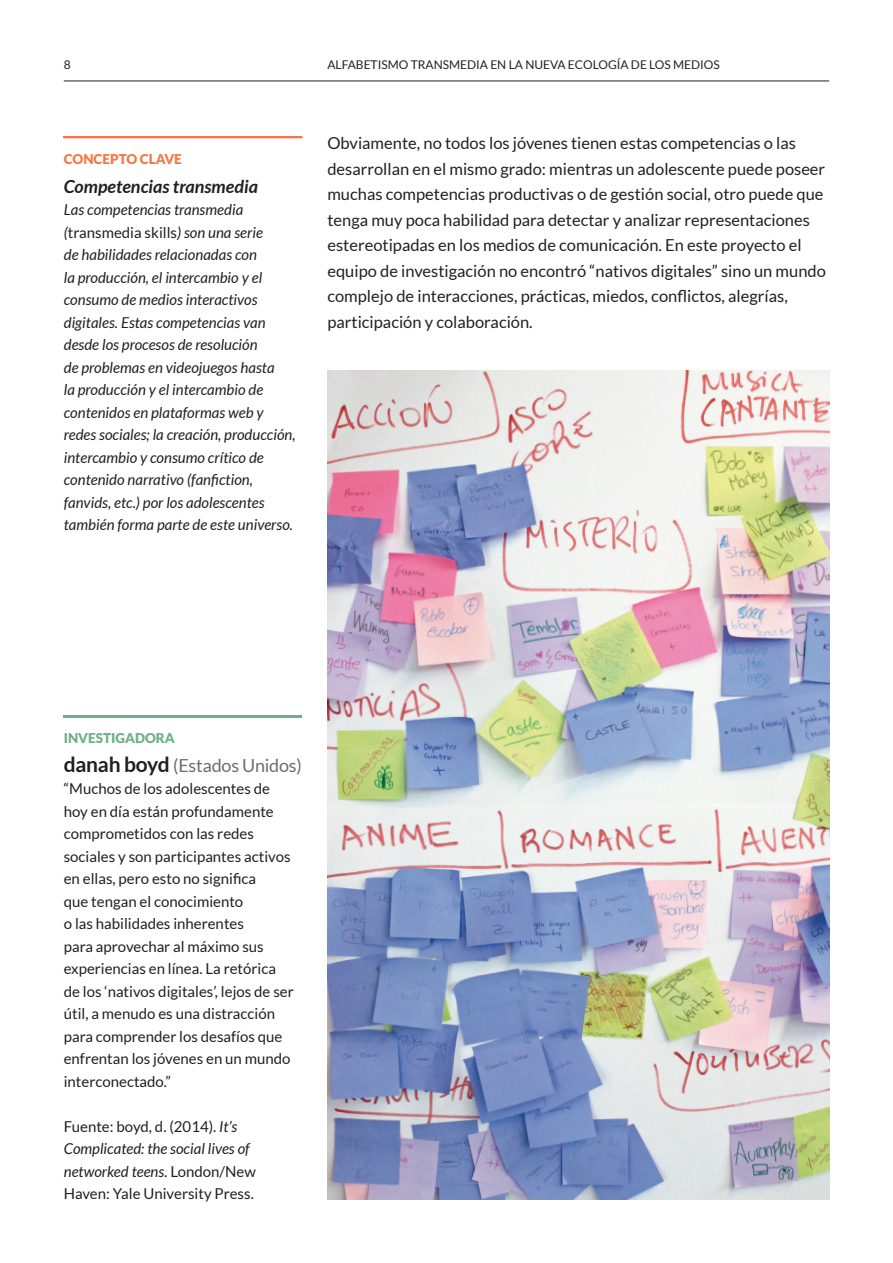
<style>
.page{position:relative;width:893px;height:1263px;background:#fff}
.page>*{position:absolute;margin:0;border:0;box-sizing:border-box;transform-origin:0 0}
.testo{font:18px "Lato";letter-spacing:-.01em;color:#6c6d70}
.testo-2{font:italic 700 18px "Lato";color:#231f20}
.testo-3{font:16.5px/25.5px "Lato";color:#231f20}
.testo-4{font:15px/22.5px "Lato";color:#231f20}
.testo-5{font:italic 15px/22.5px "Lato";color:#231f20}
.testo-6{font:900 13.5px "Lato";color:#f47943}
.testo-7{font:900 13.5px "Lato";color:#6eb089}
.t1{font:12px "Lato";color:#231f20}
.s1{font-style:normal}
.s2{font-weight:700;font-size:21px;color:#231f20}
.s3{font-style:italic}
</style>
<div class="page">
<hr style="left:64px;top:81px;width:765px;height:1px;background:#231f20">
<img style="left:327px;top:370px;width:502px;height:829px">
<div style="left:63px;top:136px;width:239px;height:2px;border:1px solid #f47943"></div>
<hr style="left:64px;top:715px;width:238px;height:3px;background:#6eb089">
<p class="t1" style="left:64px;top:58px;width:8px">8</p>
<p class="t1" style="left:327px;top:58px;width:394px">ALFABETISMO TRANSMEDIA EN LA NUEVA ECOLOGÍA DE LOS MEDIOS</p>
<p class="testo-6" style="left:64px;top:151px;width:120px">CONCEPTO CLAVE</p>
<p class="testo-2" style="left:64px;top:176px;width:196px">Competencias transmedia</p>
<p class="testo-5" style="left:64px;top:199px;width:233px">Las competencias transmedia (<span class="s1">transmedia skills</span>) son una serie<br>de habilidades relacionadas con<br>la producción, el intercambio y el consumo de medios interactivos digitales. Estas competencias van desde los procesos de resolución<br>de problemas en videojuegos hasta<br>la producción y el intercambio de contenidos en plataformas web y redes sociales; la creación, producción, intercambio y consumo crítico de contenido narrativo (fanfiction, fanvids, etc.) por los adolescentes también forma parte de este universo.</p>
<p class="testo-3" style="left:327px;top:131px;width:500px">Obviamente, no todos los jóvenes tienen estas competencias o las desarrollan en el mismo grado: mientras un adolescente puede poseer muchas competencias productivas o de gestión social, otro puede que tenga muy poca habilidad para detectar y analizar representaciones estereotipadas en los medios de comunicación. En este proyecto el equipo de investigación no encontró “nativos digitales” sino un mundo complejo de interacciones, prácticas, miedos, conflictos, alegrías, participación y colaboración.</p>
<p class="testo-7" style="left:64px;top:730px;width:113px">INVESTIGADORA</p>
<p class="testo" style="left:64px;top:755px;width:240px"><span class="s2">danah boyd</span> (Estados Unidos)</p>
<p class="testo-4" style="left:64px;top:777px;width:232px">“Muchos de los adolescentes de hoy en día están profundamente comprometidos con las redes sociales y son participantes activos en ellas, pero esto no significa<br>que tengan el conocimiento<br>o las habilidades inherentes<br>para aprovechar al máximo sus experiencias en línea. La retórica de los ‘nativos digitales’, lejos de ser útil, a menudo es una distracción para comprender los desafíos que enfrentan los jóvenes en un mundo interconectado.”</p>
<p class="testo-4" style="left:64px;top:1115px;width:194px">Fuente: boyd, d. (2014). <span class="s3">It’s<br>Complicated: the social lives of networked teens.</span> London/New<br>Haven: Yale University Press.</p>
</div>
